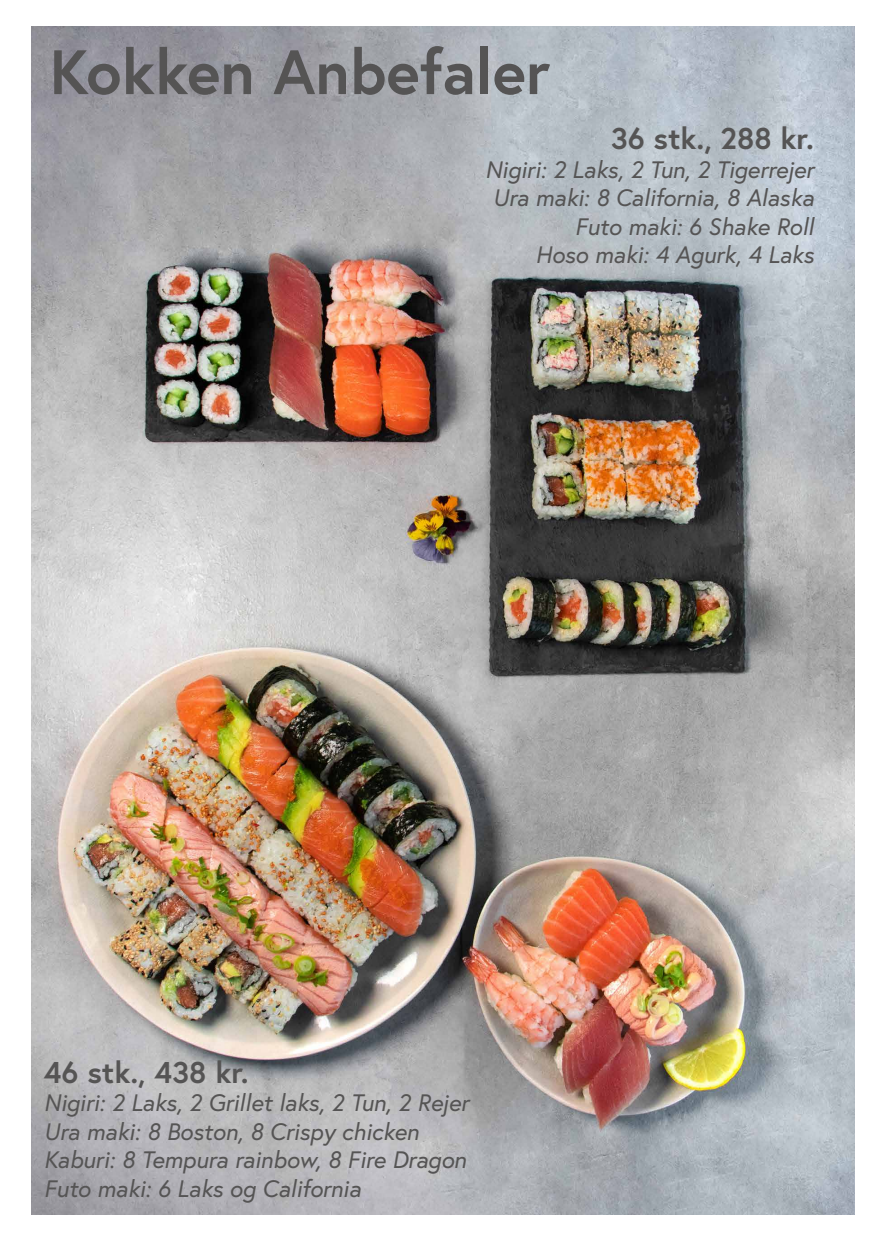
<style>
.page{position:relative;width:886px;height:1241px;background:#fff}
.page>*{position:absolute;margin:0;border:0;box-sizing:border-box;transform-origin:0 0}
.t1{font:700 62.5px "Europa";color:#555454}
.t2{font:700 30px "Europa";color:#555454}
.t3{font:italic 23.75px/28.5px "Europa";color:#555454;text-align:right}
</style>
<div class="page">
<img style="left:31px;top:27px;width:824px;height:1187px">
<h1 class="t1" style="left:50px;top:29px;width:502px">Kokken Anbefaler</h1>
<p class="t2" style="left:611px;top:118px;width:205px">36 stk., 288 kr.</p>
<p class="t3" style="left:485px;top:155px;width:330px">Nigiri: 2 Laks, 2 Tun, 2 Tigerrejer<br>Ura maki: 8 California, 8 Alaska<br>Futo maki: 6 Shake Roll<br>Hoso maki: 4 Agurk, 4 Laks</p>
<p class="t2" style="left:44px;top:1051px;width:206px">46 stk., 438 kr.</p>
<p class="t3" style="left:44px;top:1088px;width:426px;text-align:left">Nigiri: 2 Laks, 2 Grillet laks, 2 Tun, 2 Rejer Ura maki: 8 Boston, 8 Crispy chicken Kaburi: 8 Tempura rainbow, 8 Fire Dragon Futo maki: 6 Laks og California</p>
</div>
